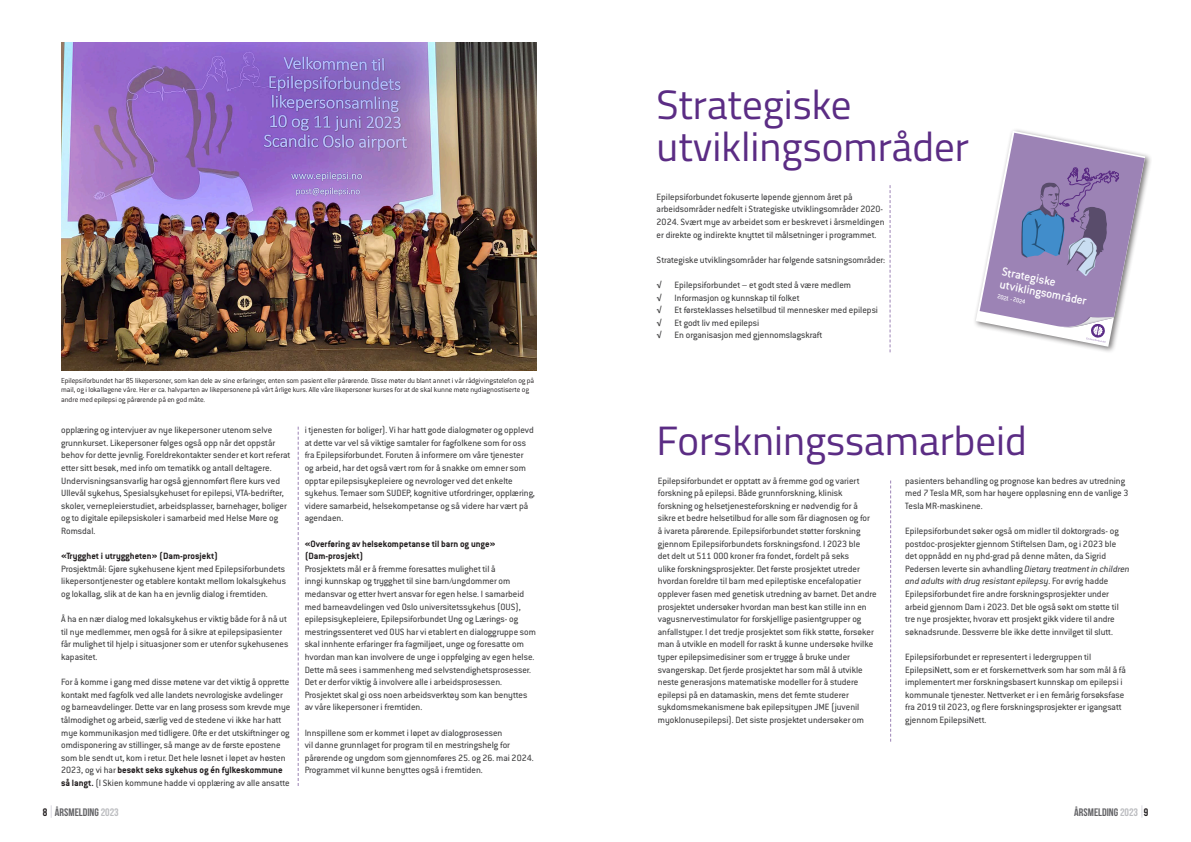
<style>
.page{position:relative;width:1191px;height:842px;background:#fff}
.page>*{position:absolute;margin:0;border:0;box-sizing:border-box;transform-origin:0 0}
.tittel{font:41px/42px "Titillium";color:#5b2c84}
.t1{font:500 12.9px/12.9px "Conduit ITC";color:#fff}
.t2{font:700 10.9px "Bebas Neue";color:#636366;scale:1.05 1}
.Brødtekst{font:10px/12.6px "Conduit ITCW04";color:#3e3e3f}
.Mellomtittel{font:700 10px/12.6px "Conduit ITCW02";color:#231f20}
.t3{font:700 10px "Conduit ITCW02";color:#3e3e3f}
.bildetekst{font:300 8px/9.6px "Conduit ITCW02";letter-spacing:-.015em;color:#231f20}
.t4{font:500 6.5px "Conduit ITC";color:#fff}
.s1{font-family:"Conduit ITCW02";font-weight:700;color:#231f20}
.s2{font-style:italic}
.s3{color:#231f20}
.s4{color:#bcbdc0}
</style>
<div class="page">
<svg style="left:1141px;top:805px;width:1px;height:13px"></svg>
<svg style="left:51px;top:805px;width:1px;height:13px"></svg>
<svg style="left:889px;top:185px;width:1px;height:167px"></svg>
<svg style="left:890px;top:480px;width:1px;height:262px"></svg>
<svg style="left:298px;top:427px;width:1px;height:359px"></svg>
<div style="left:972px;top:128px;width:180px;height:226px;background:#231f20;opacity:.6"></div>
<svg style="left:975px;top:131px;width:170px;height:216px"></svg>
<img style="left:61px;top:43px;width:475px;height:327px">
<p class="bildetekst" style="left:61px;top:375px;width:474px">Epilepsiforbundet har 85 likepersoner, som kan dele av sine erfaringer, enten som pasient eller pårørende. Disse møter du blant annet i vår rådgivingstelefon og på mail, og i lokallagene våre. Her er ca. halvparten av likepersonene på vårt årlige kurs. Alle våre likepersoner kurses for at de skal kunne møte nydiagnostiserte og andre med epilepsi og pårørende på en god måte.</p>
<p class="Brødtekst" style="left:61px;top:424px;width:230px">opplæring og intervjuer av nye likepersoner utenom selve grunnkurset. Likepersoner følges også opp når det oppstår behov for dette jevnlig. Foreldrekontakter sender et kort referat etter sitt besøk, med info om tematikk og antall deltagere.</p>
<p class="Brødtekst" style="left:61px;top:474px;width:227px">Undervisningsansvarlig har også gjennomført flere kurs ved Ullevål sykehus, Spesialsykehuset for epilepsi, VTA-bedrifter, skoler, vernepleierstudiet, arbeidsplasser, barnehager, boliger og to digitale epilepsiskoler i samarbeid med Helse Møre og Romsdal.</p>
<p class="Mellomtittel" style="left:61px;top:550px;width:158px">«Trygghet i utryggheten» (Dam-prosjekt)</p>
<p class="Brødtekst" style="left:61px;top:562px;width:226px;text-align:justify">Prosjektmål: Gjøre sykehusene kjent med Epilepsiforbundets likepersontjenester og etablere kontakt mellom lokalsykehus og lokallag, slik at de kan ha en jevnlig dialog i fremtiden.</p>
<p class="Brødtekst" style="left:61px;top:613px;width:229px">Å ha en nær dialog med lokalsykehus er viktig både for å nå ut til nye medlemmer, men også for å sikre at epilepsipasienter får mulighet til hjelp i situasjoner som er utenfor sykehusenes kapasitet.</p>
<p class="Brødtekst" style="left:61px;top:676px;width:231px">For å komme i gang med disse møtene var det viktig å opprette kontakt med fagfolk ved alle landets nevrologiske avdelinger og barneavdelinger. Dette var en lang prosess som krevde mye tålmodighet og arbeid, særlig ved de stedene vi ikke har hatt mye kommunikasjon med tidligere. Ofte er det utskiftninger og omdisponering av stillinger, så mange av de første epostene som ble sendt ut, kom i retur. Det hele løsnet i løpet av høsten 2023, og vi har <span class="s1">besøkt seks sykehus og én fylkeskommune så langt.</span> (I Skien kommune hadde vi opplæring av alle ansatte</p>
<p class="Brødtekst" style="left:305px;top:424px;width:232px">i tjenesten for boliger). Vi har hatt gode dialogmøter og opplevd at dette var vel så viktige samtaler for fagfolkene som for oss fra Epilepsiforbundet. Foruten å informere om våre tjenester<br>og arbeid, har det også vært rom for å snakke om emner som opptar epilepsisykepleiere og nevrologer ved det enkelte sykehus. Temaer som SUDEP, kognitive utfordringer, opplæring, videre samarbeid, helsekompetanse og så videre har vært på agendaen.</p>
<p class="Mellomtittel" style="left:305px;top:537px;width:192px">«Overføring av helsekompetanse til barn og unge» (Dam-prosjekt)</p>
<p class="Brødtekst" style="left:305px;top:562px;width:233px">Prosjektets mål er å fremme foresattes mulighet til å<br>inngi kunnskap og trygghet til sine barn/ungdommer om medansvar og etter hvert ansvar for egen helse. I samarbeid med barneavdelingen ved Oslo universitetssykehus (OUS), epilepsisykepleiere, Epilepsiforbundet Ung og Lærings- og mestringssenteret ved OUS har vi etablert en dialoggruppe som skal innhente erfaringer fra fagmiljøet, unge og foresatte om hvordan man kan involvere de unge i oppfølging av egen helse.<br>Dette må sees i sammenheng med selvstendighetsprosesser.<br>Det er derfor viktig å involvere alle i arbeidsprosessen.<br>Prosjektet skal gi oss noen arbeidsverktøy som kan benyttes av våre likepersoner i fremtiden.</p>
<p class="Brødtekst" style="left:305px;top:726px;width:230px">Innspillene som er kommet i løpet av dialogprosessen<br>vil danne grunnlaget for program til en mestringshelg for pårørende og ungdom som gjennomføres 25. og 26. mai 2024.<br>Programmet vil kunne benyttes også i fremtiden.</p>
<p class="tittel" style="left:656px;top:82px;width:314px">Strategiske utviklingsområder</p>
<p class="Brødtekst" style="left:656px;top:190px;width:229px">Epilepsiforbundet fokuserte løpende gjennom året på arbeidsområder nedfelt i Strategiske utviklingsområder 2020- 2024. Svært mye av arbeidet som er beskrevet i årsmeldingen er direkte og indirekte knyttet til målsetninger i programmet.</p>
<p class="Brødtekst" style="left:656px;top:253px;width:230px">Strategiske utviklingsområder har følgende satsningsområder:</p>
<p class="t3" style="left:656px;top:279px;width:7px">√</p>
<p class="Brødtekst" style="left:674px;top:279px;width:178px">Epilepsiforbundet – et godt sted å være medlem</p>
<p class="t3" style="left:656px;top:292px;width:7px">√</p>
<p class="Brødtekst" style="left:674px;top:291px;width:126px">Informasjon og kunnskap til folket</p>
<p class="t3" style="left:656px;top:304px;width:7px">√</p>
<p class="Brødtekst" style="left:674px;top:304px;width:205px">Et førsteklasses helsetilbud til mennesker med epilepsi</p>
<p class="t3" style="left:656px;top:317px;width:7px">√</p>
<p class="Brødtekst" style="left:674px;top:316px;width:86px">Et godt liv med epilepsi</p>
<p class="t3" style="left:656px;top:329px;width:7px">√</p>
<p class="Brødtekst" style="left:674px;top:329px;width:149px">En organisasjon med gjennomslagskraft</p>
<p class="t1" style="left:1003px;top:265px;width:90px;rotate:11deg">Strategiske utviklingsområder</p>
<p class="t4" style="left:998px;top:293px;width:30px;rotate:11deg">2021 - 2024</p>
<p class="tittel" style="left:656px;top:418px;width:372px">Forskningssamarbeid</p>
<p class="Brødtekst" style="left:658px;top:474px;width:220px">Epilepsiforbundet er opptatt av å fremme god og variert forskning på epilepsi. Både grunnforskning, klinisk forskning og helsetjenesteforskning er nødvendig for å sikre et bedre helsetilbud for alle som får diagnosen og for å ivareta pårørende. Epilepsiforbundet støtter forskning gjennom Epilepsiforbundets forskningsfond. I 2023 ble<br>det delt ut 511 000 kroner fra fondet, fordelt på seks<br>ulike forskningsprosjekter. Det første prosjektet utreder hvordan foreldre til barn med epileptiske encefalopatier opplever fasen med genetisk utredning av barnet. Det andre prosjektet undersøker hvordan man best kan stille inn en vagusnervestimulator for forskjellige pasientgrupper og anfallstyper. I det tredje prosjektet som fikk støtte, forsøker man å utvikle en modell for raskt å kunne undersøke hvilke typer epilepsimedisiner som er trygge å bruke under svangerskap. Det fjerde prosjektet har som mål å utvikle neste generasjons matematiske modeller for å studere epilepsi på en datamaskin, mens det femte studerer sykdomsmekanismene bak epilepsitypen JME (juvenil myoklonusepilepsi). Det siste prosjektet undersøker om</p>
<p class="Brødtekst" style="left:905px;top:474px;width:225px">pasienters behandling og prognose kan bedres av utredning med 7 Tesla MR, som har høyere oppløsning enn de vanlige 3<br>Tesla MR-maskinene.</p>
<p class="Brødtekst" style="left:905px;top:525px;width:226px">Epilepsiforbundet søker også om midler til doktorgrads- og postdoc-prosjekter gjennom Stiftelsen Dam, og i 2023 ble det oppnådd en ny phd-grad på denne måten, da Sigrid Pedersen leverte sin avhandling <span class="s2">Dietary treatment in children and adults with drug resistant epilepsy</span>. For øvrig hadde Epilepsiforbundet fire andre forskningsprosjekter under arbeid gjennom Dam i 2023. Det ble også søkt om støtte til tre nye prosjekter, hvorav ett prosjekt gikk videre til andre søknadsrunde. Dessverre ble ikke dette innvilget til slutt.</p>
<p class="Brødtekst" style="left:905px;top:651px;width:222px">Epilepsiforbundet er representert i ledergruppen til EpilepsiNett, som er et forskernettverk som har som mål å få implementert mer forskningsbasert kunnskap om epilepsi i kommunale tjenester. Nettverket er i en femårig forsøksfase fra 2019 til 2023, og flere forskningsprosjekter er igangsatt gjennom EpilepsiNett.</p>
<p class="t2" style="left:43px;top:806px;width:74px"><span class="s3">8</span> ÅRSMELDING<span class="s4">2023</span></p>
<p class="t2" style="left:1074px;top:806px;width:72px">ÅRSMELDING<span class="s4">2023</span> <span class="s3">9</span></p>
</div>
